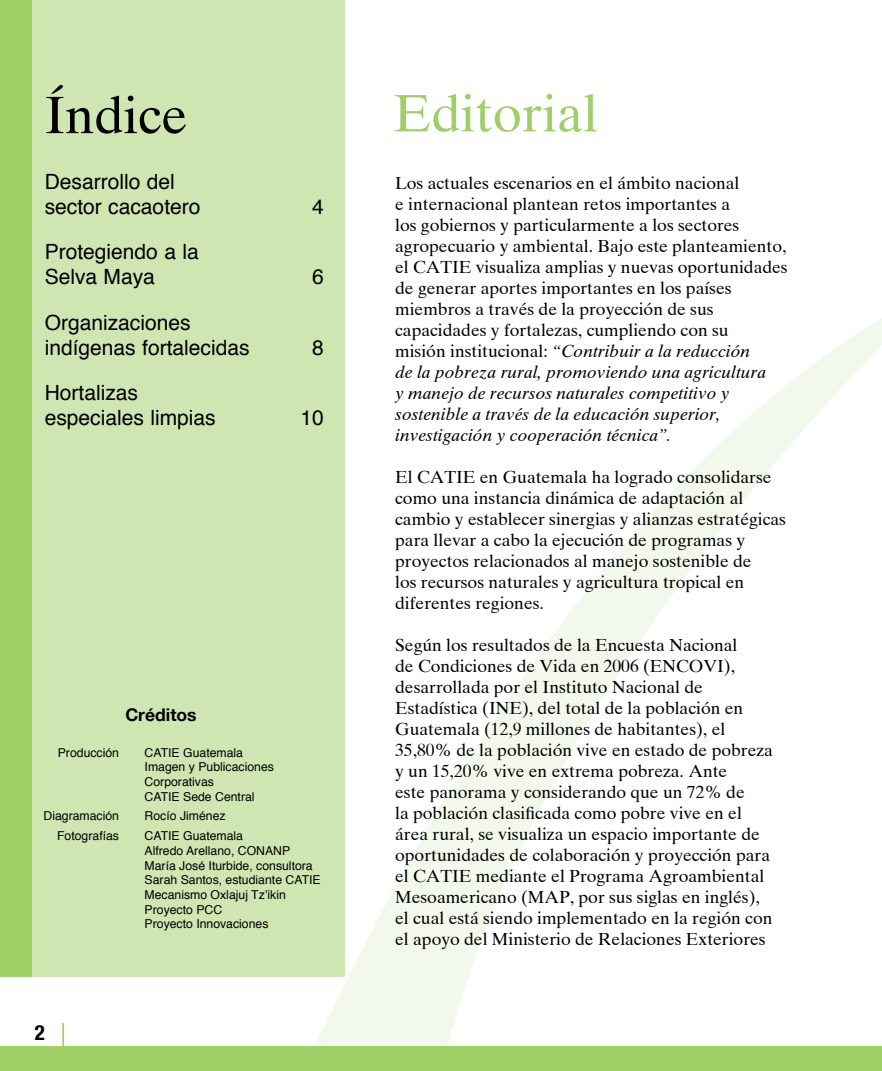
<style>
.page{position:relative;width:882px;height:1071px;background:#fff}
.page>*{position:absolute;margin:0;border:0;box-sizing:border-box;transform-origin:0 0}
.t1{font:52.5px "Times Ten";color:#a0ce67}
.t2{font:52.5px "Times Ten";color:#000}
.t3{font:21px/25.2px "Helvetica";color:#000}
.t4{font:17.5px/21px "Times Ten";color:#000}
.t5{font:700 17.5px "Helvetica Neue";color:#000}
.t6{font:12.25px/14.7px "Helvetica";color:#000}
.s1{font-style:italic}
</style>
<div class="page">
<hr style="left:62px;top:1023px;width:2px;height:33px;background:#a0ce67">
<svg style="left:297px;top:318px;width:585px;height:729px"></svg>
<div style="left:0;top:0;width:345px;height:977px;background:#cfe6b3"></div>
<div style="left:0;top:1047px;width:882px;height:24px;background:#a0ce67"></div>
<div style="left:0;top:0;width:32px;height:977px;background:#a0ce67"></div>
<h1 class="t2" style="left:45px;top:84px;width:144px">Índice</h1>
<p class="t3" style="left:45px;top:168px;width:157px">Desarrollo del sector cacaotero</p>
<p class="t3" style="left:45px;top:239px;width:156px">Protegiendo a la<br>Selva Maya</p>
<p class="t3" style="left:45px;top:309px;width:206px">Organizaciones indígenas fortalecidas</p>
<p class="t3" style="left:45px;top:379px;width:172px">Hortalizas especiales limpias</p>
<p class="t3" style="left:312px;top:194px;width:13px">4</p>
<p class="t3" style="left:312px;top:264px;width:13px">6</p>
<p class="t3" style="left:312px;top:334px;width:13px">8</p>
<p class="t3" style="left:300px;top:404px;width:25px">10</p>
<p class="t5" style="left:125px;top:704px;width:73px">Créditos</p>
<p class="t6" style="left:58px;top:745px;width:63px">Producción</p>
<p class="t6" style="left:145px;top:745px;width:131px">CATIE Guatemala<br>Imagen y Publicaciones<br>Corporativas<br>CATIE Sede Central</p>
<p class="t6" style="left:44px;top:808px;width:77px">Diagramación</p>
<p class="t6" style="left:145px;top:808px;width:83px">Rocío Jiménez</p>
<p class="t6" style="left:57px;top:828px;width:63px">Fotografías</p>
<p class="t6" style="left:145px;top:828px;width:178px">CATIE Guatemala<br>Alfredo Arellano, CONANP<br>María José Iturbide, consultora<br>Sarah Santos, estudiante CATIE<br>Mecanismo Oxlajuj Tz’ikin<br>Proyecto PCC<br>Proyecto Innovaciones</p>
<h1 class="t1" style="left:394px;top:82px;width:206px">Editorial</h1>
<p class="t4" style="left:395px;top:172px;width:394px">Los actuales escenarios en el ámbito nacional<br>e internacional plantean retos importantes a<br>los gobiernos y particularmente a los sectores agropecuario y ambiental. Bajo este planteamiento, el CATIE visualiza amplias y nuevas oportunidades de generar aportes importantes en los países miembros a través de la proyección de sus capacidades y fortalezas, cumpliendo con su<br>misión institucional: <span class="s1">“Contribuir a la reducción<br>de la pobreza rural, promoviendo una agricultura<br>y manejo de recursos naturales competitivo y sostenible a través de la educación superior, investigación y cooperación técnica”.</span></p>
<p class="t4" style="left:395px;top:466px;width:392px">El CATIE en Guatemala ha logrado consolidarse como una instancia dinámica de adaptación al cambio y establecer sinergias y alianzas estratégicas para llevar a cabo la ejecución de programas y proyectos relacionados al manejo sostenible de<br>los recursos naturales y agricultura tropical en diferentes regiones.</p>
<p class="t4" style="left:395px;top:634px;width:379px">Según los resultados de la Encuesta Nacional<br>de Condiciones de Vida en 2006 (ENCOVI), desarrollada por el Instituto Nacional de Estadística (INE), del total de la población en Guatemala (12,9 millones de habitantes), el 35,80% de la población vive en estado de pobreza y un 15,20% vive en extrema pobreza. Ante<br>este panorama y considerando que un 72% de<br>la población clasificada como pobre vive en el área rural, se visualiza un espacio importante de oportunidades de colaboración y proyección para el CATIE mediante el Programa Agroambiental Mesoamericano (MAP, por sus siglas en inglés), el cual está siendo implementado en la región con el apoyo del Ministerio de Relaciones Exteriores</p>
</div>
